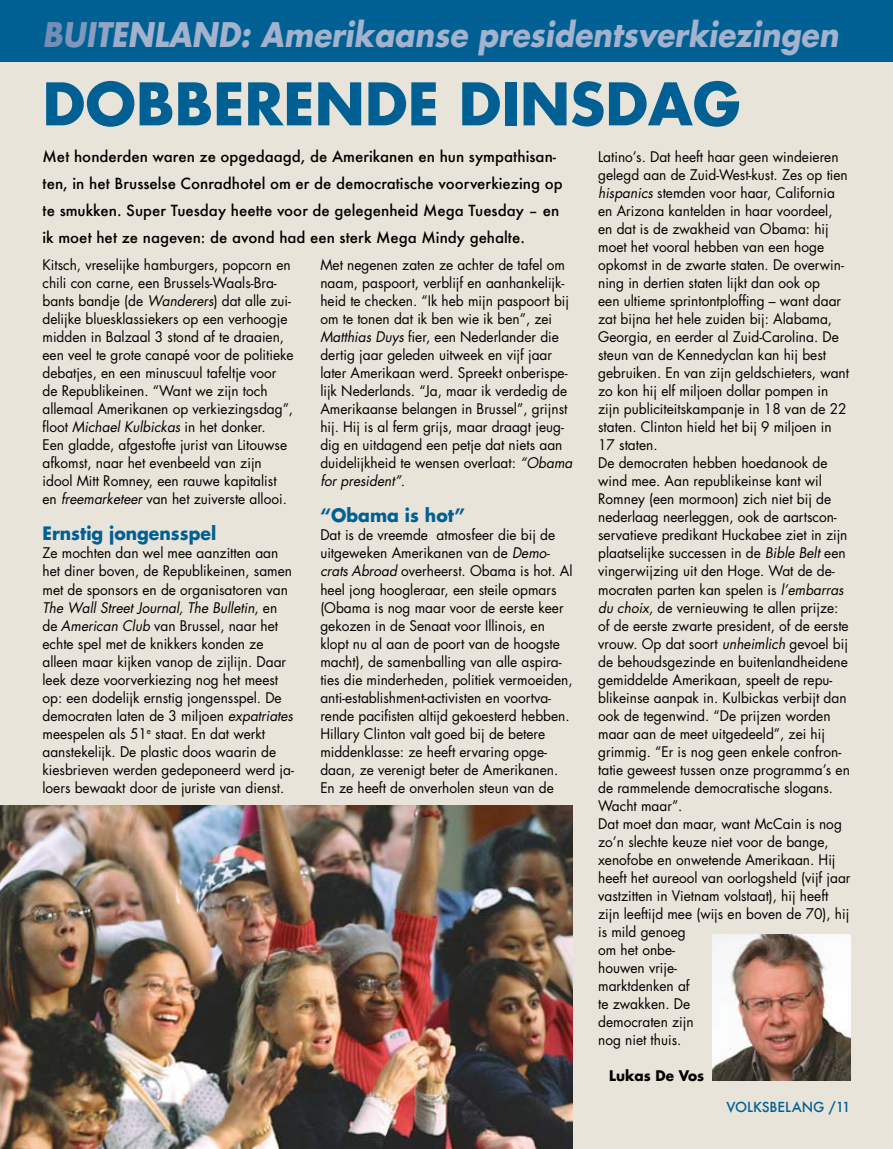
<style>
.page{position:relative;width:893px;height:1149px;background:#fff}
.page>*{position:absolute;margin:0;border:0;box-sizing:border-box;transform-origin:0 0}
.t1{font:700 57px "Futura";color:#006094}
.t2{font:italic 700 33px "Futura";color:#a3b2cd;scale:.9 1}
.t3{font:700 18px "Futura";color:#006094;scale:.96 1}
.t4{font:500 15px/27px "Futura";color:#000}
.t5{font:14.25px/18px "Futura";color:#000;scale:.96 1}
.t6{font:700 14.25px "Futura";color:#000;scale:.96 1}
.t7{font:500 13.5px "Futura";color:#006094}
.s1{color:#748fb5}
.s2{color:#7e97ba}
.s3{color:#899ebf}
.s4{color:#92a4c3}
.s5{color:#9babc8}
.s6{font-style:italic}
</style>
<div class="page">
<div style="left:0;top:0;width:893px;height:1148px;background:#e8e4d9"></div>
<div style="left:0;top:0;width:893px;height:62px;background:#006094"></div>
<img style="left:713px;top:934px;width:137px;height:146px">
<img style="left:0;top:805px;width:573px;height:343px">
<h2 class="t2" style="left:43px;top:12px;width:886px"><span class="s1">B</span><span class="s2">u</span><span class="s3">i</span><span class="s4">t</span><span class="s5">E</span>NLAND: Amerikaanse presidentsverkiezingen</h2>
<h1 class="t1" style="left:43px;top:64px;width:700px">DOBBERENDE DINSDAG</h1>
<p class="t4" style="left:43px;top:142px;width:522px">Met honderden waren ze opgedaagd, de Amerikanen en hun sympathisan&shy;ten, in het Brusselse Conradhotel om er de democratische voorverkiezing op te smukken. Super Tuesday heette voor de gelegenheid Mega Tuesday – en ik moet het ze nageven: de avond had een sterk Mega Mindy gehalte.</p>
<p class="t5" style="left:598px;top:148px;width:264px">Latino’s. Dat heeft haar geen windeieren gelegd aan de Zuid-West-kust. Zes op tien <span class="s6">hispanics</span> stemden voor haar, California en Arizona kantelden in haar voordeel,<br>en dat is de zwakheid van Obama: hij moet het vooral hebben van een hoge opkomst in de zwarte staten. De overwin&shy;ning in dertien staten lijkt dan ook op<br>een ultieme sprintontploffing – want daar zat bijna het hele zuiden bij: Alabama, Georgia, en eerder al Zuid-Carolina. De steun van de Kennedyclan kan hij best gebruiken. En van zijn geldschieters, want zo kon hij elf miljoen dollar pompen in zijn publiciteitskampanje in 18 van de 22 staten. Clinton hield het bij 9 miljoen in 17 staten.<br>De democraten hebben hoedanook de wind mee. Aan republikeinse kant wil Romney (een mormoon) zich niet bij de nederlaag neerleggen, ook de aartscon&shy;servatieve predikant Huckabee ziet in zijn plaatselijke successen in de <span class="s6">Bible Belt</span> een vingerwijzing uit den Hoge. Wat de de&shy;mocraten parten kan spelen is <span class="s6">l’embarras du choix,</span> de vernieuwing te allen prijze: of de eerste zwarte president, of de eerste vrouw. Op dat soort <span class="s6">unheimlich</span> gevoel bij de behoudsgezinde en buitenlandheidene gemiddelde Amerikaan, speelt de repu&shy;blikeinse aanpak in. Kulbickas verbijt dan ook de tegenwind. “De prijzen worden maar aan de meet uitgedeeld”, zei hij grimmig. “Er is nog geen enkele confron&shy;tatie geweest tussen onze programma’s en de rammelende democratische slogans.<br>Wacht maar”.<br>Dat moet dan maar, want McCain is nog zo’n slechte keuze niet voor de bange, xenofobe en onwetende Amerikaan. Hij heeft het aureool van oorlogsheld (vijf jaar vastzitten in Vietnam volstaat), hij heeft zijn leeftijd mee (wijs en boven de 70), hij is mild genoeg<br>om het onbe-<br>houwen vrije-<br>marktdenken af<br>te zwakken. De<br>democraten zijn<br>nog niet thuis.</p>
<p class="t6" style="left:609px;top:1065px;width:100px">Lukas De Vos</p>
<p class="t7" style="left:726px;top:1097px;width:126px">VOLKSBELANG /11</p>
<p class="t5" style="left:320px;top:256px;width:264px">Met negenen zaten ze achter de tafel om naam, paspoort, verblijf en aanhankelijk&shy;heid te checken. “Ik heb mijn paspoort bij om te tonen dat ik ben wie ik ben”, zei <span class="s6">Matthias Duys</span> fier, een Nederlander die dertig jaar geleden uitweek en vijf jaar later Amerikaan werd. Spreekt onberispe&shy;lijk Nederlands. “Ja, maar ik verdedig de Amerikaanse belangen in Brussel”, grijnst hij. Hij is al ferm grijs, maar draagt jeug&shy;dig en uitdagend een petje dat niets aan duidelijkheid te wensen overlaat: <span class="s6">“Obama for president”.</span></p>
<p class="t3" style="left:320px;top:503px;width:152px">“Obama is hot”</p>
<p class="t5" style="left:320px;top:526px;width:264px">Dat is de vreemde atmosfeer die bij de uitgeweken Amerikanen van de <span class="s6">Demo&shy;crats Abroad</span> overheerst. Obama is hot. Al heel jong hoogleraar, een steile opmars (Obama is nog maar voor de eerste keer gekozen in de Senaat voor Illinois, en klopt nu al aan de poort van de hoogste macht), de samenballing van alle aspira&shy;ties die minderheden, politiek vermoeiden, anti-establishment-activisten en voortva&shy;rende pacifisten altijd gekoesterd hebben.<br>Hillary Clinton valt goed bij de betere middenklasse: ze heeft ervaring opge&shy;daan, ze verenigt beter de Amerikanen.<br>En ze heeft de onverholen steun van de</p>
<p class="t5" style="left:43px;top:256px;width:263px">Kitsch, vreselijke hamburgers, popcorn en chili con carne, een Brussels-Waals-Bra&shy;bants bandje (de <span class="s6">Wanderers</span>) dat alle zui&shy;delijke bluesklassiekers op een verhoogje midden in Balzaal 3 stond af te draaien, een veel te grote canapé voor de politieke debatjes, en een minuscuul tafeltje voor de Republikeinen. “Want we zijn toch allemaal Amerikanen op verkiezingsdag”, floot <span class="s6">Michael Kulbickas</span> in het donker.<br>Een gladde, afgestofte jurist van Litouwse afkomst, naar het evenbeeld van zijn idool Mitt Romney, een rauwe kapitalist en <span class="s6">freemarketeer</span> van het zuiverste allooi.</p>
<p class="t3" style="left:43px;top:521px;width:182px">Ernstig jongensspel</p>
<p class="t5" style="left:43px;top:544px;width:263px">Ze mochten dan wel mee aanzitten aan het diner boven, de Republikeinen, samen met de sponsors en de organisatoren van <span class="s6">The Wall Street Journal, The Bulletin</span>, en de <span class="s6">American Club</span> van Brussel, naar het echte spel met de knikkers konden ze alleen maar kijken vanop de zijlijn. Daar leek deze voorverkiezing nog het meest op: een dodelijk ernstig jongensspel. De democraten laten de 3 miljoen <span class="s6">expatriates </span>meespelen als 51<sup>e</sup> staat. En dat werkt aanstekelijk. De plastic doos waarin de kiesbrieven werden gedeponeerd werd ja&shy;loers bewaakt door de juriste van dienst.</p>
</div>
